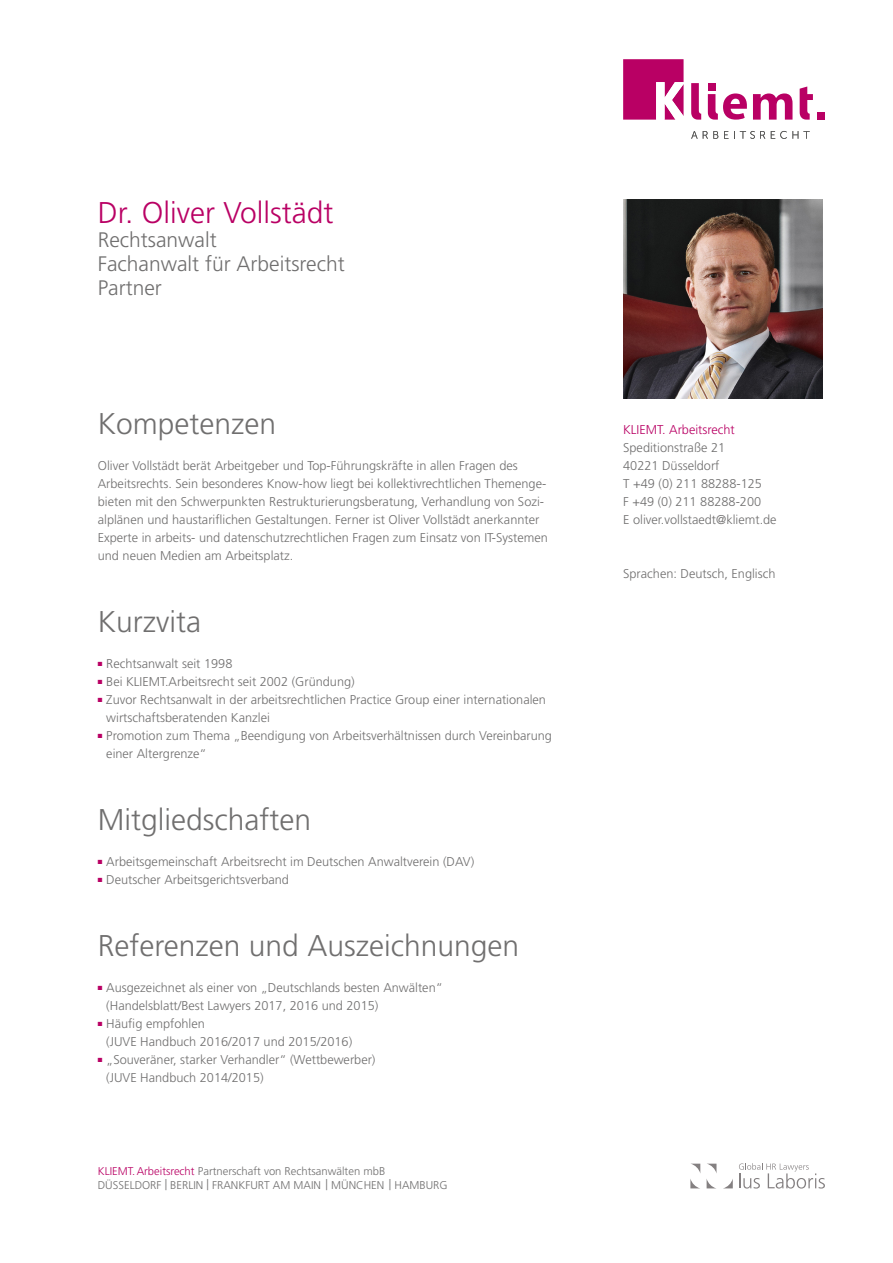
<style>
.page{position:relative;width:893px;height:1263px;background:#fff}
.page>*{position:absolute;margin:0;border:0;box-sizing:border-box;transform-origin:0 0}
.t1{font:300 30px "Frutiger";color:#706f6f}
.t2{font:300 30px "Frutiger";color:#b90064}
.t3{font:300 21px/24px "Frutiger";color:#706f6f}
.t4{font:300 12.75px/18px "Frutiger";color:#706f6f}
.t5{font:300 12.75px "Frutiger";color:#b90064}
.t6{font:300 11.25px/13.5px "Frutiger";color:#706f6f}
.s1{color:#b90064}
.s2{font-size:14.7px}
</style>
<div class="page">
<svg style="left:690px;top:1164px;width:10px;height:24px"></svg>
<svg style="left:724px;top:1179px;width:9px;height:9px"></svg>
<svg style="left:707px;top:1164px;width:9px;height:24px"></svg>
<svg style="left:739px;top:1163px;width:86px;height:25px"></svg>
<img style="left:623px;top:200px;width:199px;height:199px">
<svg style="left:691px;top:131px;width:27px;height:8px"></svg>
<svg style="left:724px;top:131px;width:4px;height:8px"></svg>
<svg style="left:734px;top:131px;width:31px;height:8px"></svg>
<svg style="left:771px;top:131px;width:39px;height:8px"></svg>
<svg style="left:753px;top:93px;width:39px;height:27px"></svg>
<svg style="left:691px;top:83px;width:10px;height:37px"></svg>
<svg style="left:800px;top:86px;width:13px;height:34px"></svg>
<div style="left:708px;top:83px;width:7px;height:8px;background:#b90064"></div>
<div style="left:817px;top:112px;width:8px;height:8px;background:#b90064"></div>
<svg style="left:708px;top:93px;width:39px;height:27px"></svg>
<svg style="left:623px;top:59px;width:61px;height:61px"></svg>
<h1 class="t2" style="left:98px;top:196px;width:237px">Dr. Oliver Vollstädt</h1>
<h2 class="t3" style="left:98px;top:228px;width:248px">Rechtsanwalt<br>Fachanwalt für Arbeitsrecht<br>Partner</h2>
<h1 class="t1" style="left:98px;top:407px;width:180px">Kompetenzen</h1>
<p class="t4" style="left:98px;top:456px;width:452px">Oliver Vollstädt berät Arbeitgeber und Top-Führungskräfte in allen Fragen des Arbeitsrechts. Sein besonderes Know-how liegt bei kollektivrechtlichen Themenge&shy;bieten mit den Schwerpunkten Restrukturierungsberatung, Verhandlung von Sozi&shy;alplänen und haustariflichen Gestaltungen. Ferner ist Oliver Vollstädt anerkannter Experte in arbeits- und datenschutzrechtlichen Fragen zum Einsatz von IT-Systemen und neuen Medien am Arbeitsplatz.</p>
<h1 class="t1" style="left:98px;top:605px;width:105px">Kurzvita</h1>
<p class="t4" style="left:98px;top:654px;width:136px"><sup>■</sup> Rechtsanwalt seit 1998</p>
<p class="t4" style="left:98px;top:672px;width:258px"><sup>■</sup> Bei KLIEMT.Arbeitsrecht seit 2002 (Gründung)</p>
<p class="t4" style="left:106px;top:690px;width:441px;text-indent:-9px"><sup>■</sup> Zuvor Rechtsanwalt in der arbeitsrechtlichen Practice Group einer internationalen wirtschaftsberatenden Kanzlei</p>
<p class="t4" style="left:106px;top:726px;width:447px;text-indent:-9px"><sup>■</sup> Promotion zum Thema „Beendigung von Arbeitsverhältnissen durch Vereinbarung einer Altergrenze“</p>
<h1 class="t1" style="left:98px;top:803px;width:215px">Mitgliedschaften</h1>
<p class="t4" style="left:98px;top:852px;width:378px"><sup>■</sup> Arbeitsgemeinschaft Arbeitsrecht im Deutschen Anwaltverein (DAV)</p>
<p class="t4" style="left:98px;top:870px;width:193px"><sup>■</sup> Deutscher Arbeitsgerichtsverband</p>
<h1 class="t1" style="left:98px;top:929px;width:423px">Referenzen und Auszeichnungen</h1>
<p class="t4" style="left:106px;top:978px;width:338px;text-indent:-9px"><sup>■</sup> Ausgezeichnet als einer von „Deutschlands besten Anwälten“ (Handelsblatt/Best Lawyers 2017, 2016 und 2015)</p>
<p class="t4" style="left:106px;top:1014px;width:247px;text-indent:-9px"><sup>■</sup> Häufig empfohlen<br>(JUVE Handbuch 2016/2017 und 2015/2016)</p>
<p class="t4" style="left:106px;top:1050px;width:271px;text-indent:-9px"><sup>■</sup> „Souveräner, starker Verhandler“ (Wettbewerber) (JUVE Handbuch 2014/2015)</p>
<p class="t6" style="left:98px;top:1164px;width:351px"><span class="s1">KLIEMT.Arbeitsrecht</span> Partnerschaft von Rechtsanwälten mbB<br>DÜSSELDORF <span class="s2">|</span> BERLIN <span class="s2">|</span> FRANKFURT AM MAIN <span class="s2">|</span> MÜNCHEN <span class="s2">|</span> HAMBURG</p>
<p class="t5" style="left:623px;top:422px;width:113px">KLIEMT. Arbeitsrecht</p>
<p class="t4" style="left:623px;top:438px;width:155px">Speditionstraße 21<br>40221 Düsseldorf<br>T +49 (0) 211 88288-125<br>F +49 (0) 211 88288-200<br>E oliver.vollstaedt@kliemt.de</p>
<p class="t4" style="left:623px;top:564px;width:154px">Sprachen: Deutsch, Englisch</p>
</div>
